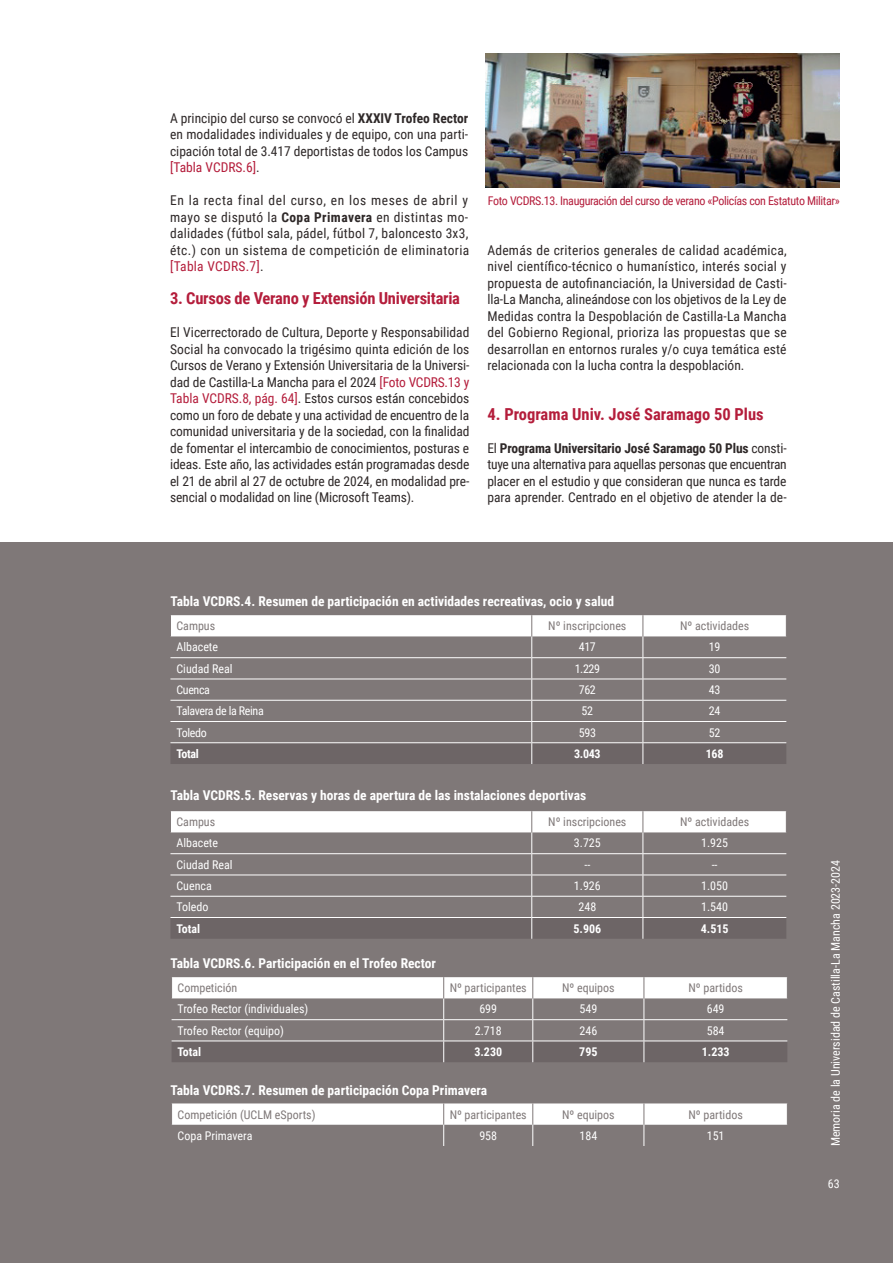
<style>
.page{position:relative;width:893px;height:1263px;background:#fff}
.page>*{position:absolute;margin:0;border:0;box-sizing:border-box;transform-origin:0 0}
.txt_corrido{font:700 16.5px "Roboto Condensed";letter-spacing:-.015em;color:#b41d3b}
.txt_corrido-2{font:13.5px/16.5px "Roboto Condensed";color:#2e2828;text-align:justify}
.txt_corrido-3{font:700 13.5px "Roboto Condensed";color:#fff}
.txt_corrido-4{font:12px "Roboto Condensed";color:#fff}
.txt_corrido-5{font:12px "Roboto Condensed";color:#7f7878}
.txt_corrido-6{font:12px "Roboto Condensed";letter-spacing:-.03em;color:#b41d3b}
.txt_corrido-7{font:700 12px "Roboto Condensed";color:#fff}
.txt_corrido-8{font:12px "Roboto Condensed";letter-spacing:-.03em;color:#fff}
.s1{font-weight:700}
.s2{color:#b41d3b}
</style>
<div class="page">
<div style="left:0;top:543px;width:893px;height:720px;background:#7f7878"></div>
<svg style="left:170px;top:615px;width:617px;height:149px"></svg>
<svg style="left:170px;top:811px;width:617px;height:128px"></svg>
<svg style="left:171px;top:977px;width:617px;height:85px"></svg>
<hr style="left:172px;top:1019px;width:272px;height:1px;background:#fff">
<hr style="left:444px;top:1019px;width:89px;height:1px;background:#fff">
<hr style="left:533px;top:1019px;width:111px;height:1px;background:#fff">
<hr style="left:644px;top:1019px;width:143px;height:1px;background:#fff">
<hr style="left:172px;top:1040px;width:272px;height:1px;background:#fff">
<hr style="left:444px;top:1040px;width:89px;height:1px;background:#fff">
<hr style="left:533px;top:1040px;width:111px;height:1px;background:#fff">
<hr style="left:644px;top:1040px;width:143px;height:1px;background:#fff">
<svg style="left:171px;top:1103px;width:617px;height:43px"></svg>
<img style="left:485px;top:53px;width:355px;height:134px">
<p class="txt_corrido-2" style="left:170px;top:109px;width:300px">A principio del curso se convocó el <span class="s1">XXXIV Trofeo Rector </span>en modalidades individuales y de equipo, con una parti&shy;cipación total de 3.417 deportistas de todos los Campus <span class="s2">[Tabla VCDRS.6]</span>.</p>
<p class="txt_corrido-2" style="left:170px;top:192px;width:301px">En la recta final del curso, en los meses de abril y mayo se disputó la <span class="s1">Copa Primavera</span> en distintas mo&shy;dalidades (fútbol sala, pádel, fútbol 7, baloncesto 3x3, étc.) con un sistema de competición de eliminatoria <span class="s2">[Tabla VCDRS.7]</span>.</p>
<p class="txt_corrido" style="left:170px;top:287px;width:291px">3. Cursos de Verano y Extensión Universitaria</p>
<p class="txt_corrido-2" style="left:170px;top:324px;width:301px">El Vicerrectorado de Cultura, Deporte y Responsabilidad Social ha convocado la trigésimo quinta edición de los Cursos de Verano y Extensión Universitaria de la Universi&shy;dad de Castilla-La Mancha para el 2024 <span class="s2">[Foto VCDRS.13 y Tabla VCDRS.8, pág. 64]</span>. Estos cursos están concebidos como un foro de debate y una actividad de encuentro de la comunidad universitaria y de la sociedad, con la finalidad de fomentar el intercambio de conocimientos, posturas e ideas. Este año, las actividades están programadas desde el 21 de abril al 27 de octubre de 2024, en modalidad pre&shy;sencial o modalidad on line (Microsoft Teams).</p>
<p class="txt_corrido-6" style="left:488px;top:192px;width:353px">Foto VCDRS.13. Inauguración del curso de verano «Policías con Estatuto Militar»</p>
<p class="txt_corrido-2" style="left:487px;top:241px;width:301px">Además de criterios generales de calidad académica, nivel científico-técnico o humanístico, interés social y propuesta de autofinanciación, la Universidad de Casti&shy;lla-La Mancha, alineándose con los objetivos de la Ley de Medidas contra la Despoblación de Castilla-La Mancha del Gobierno Regional, prioriza las propuestas que se desarrollan en entornos rurales y/o cuya temática esté relacionada con la lucha contra la despoblación.</p>
<p class="txt_corrido" style="left:487px;top:402px;width:278px">4. Programa Univ. José Saramago 50 Plus</p>
<p class="txt_corrido-2" style="left:487px;top:439px;width:301px">El <span class="s1">Programa Universitario José Saramago 50 Plus</span> consti&shy;tuye una alternativa para aquellas personas que encuentran placer en el estudio y que consideran que nunca es tarde para aprender. Centrado en el objetivo de atender la de-</p>
<p class="txt_corrido-3" style="left:171px;top:592px;width:445px">Tabla VCDRS.4. Resumen de participación en actividades recreativas, ocio y salud</p>
<p class="txt_corrido-5" style="left:176px;top:618px;width:40px">Campus</p>
<p class="txt_corrido-5" style="left:548px;top:618px;width:80px">Nº inscripciones</p>
<p class="txt_corrido-5" style="left:680px;top:618px;width:71px">Nº actividades</p>
<p class="txt_corrido-4" style="left:176px;top:639px;width:43px">Albacete</p>
<p class="txt_corrido-4" style="left:579px;top:639px;width:19px">417</p>
<p class="txt_corrido-4" style="left:709px;top:639px;width:13px">19</p>
<p class="txt_corrido-4" style="left:176px;top:660px;width:58px">Ciudad Real</p>
<p class="txt_corrido-4" style="left:575px;top:660px;width:27px">1.229</p>
<p class="txt_corrido-4" style="left:709px;top:660px;width:13px">30</p>
<p class="txt_corrido-4" style="left:176px;top:681px;width:35px">Cuenca</p>
<p class="txt_corrido-4" style="left:579px;top:681px;width:19px">762</p>
<p class="txt_corrido-4" style="left:709px;top:681px;width:13px">43</p>
<p class="txt_corrido-8" style="left:176px;top:702px;width:89px">Talavera de la Reina</p>
<p class="txt_corrido-4" style="left:582px;top:702px;width:13px">52</p>
<p class="txt_corrido-4" style="left:709px;top:702px;width:13px">24</p>
<p class="txt_corrido-4" style="left:176px;top:724px;width:32px">Toledo</p>
<p class="txt_corrido-4" style="left:579px;top:724px;width:19px">593</p>
<p class="txt_corrido-4" style="left:709px;top:724px;width:13px">52</p>
<p class="txt_corrido-7" style="left:176px;top:745px;width:24px">Total</p>
<p class="txt_corrido-7" style="left:574px;top:745px;width:28px">3.043</p>
<p class="txt_corrido-7" style="left:706px;top:745px;width:19px">168</p>
<p class="txt_corrido-3" style="left:171px;top:785px;width:417px">Tabla VCDRS.5. Reservas y horas de apertura de las instalaciones deportivas</p>
<p class="txt_corrido-5" style="left:176px;top:814px;width:40px">Campus</p>
<p class="txt_corrido-5" style="left:548px;top:814px;width:80px">Nº inscripciones</p>
<p class="txt_corrido-5" style="left:680px;top:814px;width:71px">Nº actividades</p>
<p class="txt_corrido-4" style="left:176px;top:835px;width:43px">Albacete</p>
<p class="txt_corrido-4" style="left:574px;top:835px;width:28px">3.725</p>
<p class="txt_corrido-4" style="left:701px;top:835px;width:28px">1.925</p>
<p class="txt_corrido-4" style="left:176px;top:856px;width:58px">Ciudad Real</p>
<p class="txt_corrido-4" style="left:584px;top:856px;width:7px">--</p>
<p class="txt_corrido-4" style="left:712px;top:856px;width:7px">--</p>
<p class="txt_corrido-4" style="left:176px;top:877px;width:37px">Cuenca</p>
<p class="txt_corrido-4" style="left:574px;top:877px;width:28px">1.926</p>
<p class="txt_corrido-4" style="left:701px;top:877px;width:28px">1.050</p>
<p class="txt_corrido-4" style="left:176px;top:898px;width:34px">Toledo</p>
<p class="txt_corrido-4" style="left:578px;top:898px;width:19px">248</p>
<p class="txt_corrido-4" style="left:701px;top:898px;width:28px">1.540</p>
<p class="txt_corrido-7" style="left:176px;top:920px;width:25px">Total</p>
<p class="txt_corrido-7" style="left:573px;top:920px;width:29px">5.906</p>
<p class="txt_corrido-7" style="left:701px;top:920px;width:29px">4.515</p>
<p class="txt_corrido-3" style="left:171px;top:954px;width:267px">Tabla VCDRS.6. Participación en el Trofeo Rector</p>
<p class="txt_corrido-5" style="left:178px;top:980px;width:61px">Competición</p>
<p class="txt_corrido-5" style="left:450px;top:980px;width:79px">Nº participantes</p>
<p class="txt_corrido-5" style="left:562px;top:980px;width:54px">Nº equipos</p>
<p class="txt_corrido-5" style="left:688px;top:980px;width:56px">Nº partidos</p>
<p class="txt_corrido-4" style="left:178px;top:1001px;width:132px">Trofeo Rector (individuales)</p>
<p class="txt_corrido-4" style="left:479px;top:1001px;width:19px">699</p>
<p class="txt_corrido-4" style="left:579px;top:1001px;width:19px">549</p>
<p class="txt_corrido-4" style="left:707px;top:1001px;width:19px">649</p>
<p class="txt_corrido-4" style="left:178px;top:1022px;width:108px">Trofeo Rector (equipo)</p>
<p class="txt_corrido-4" style="left:475px;top:1022px;width:28px">2.718</p>
<p class="txt_corrido-4" style="left:579px;top:1022px;width:19px">246</p>
<p class="txt_corrido-4" style="left:707px;top:1022px;width:19px">584</p>
<p class="txt_corrido-7" style="left:178px;top:1043px;width:25px">Total</p>
<p class="txt_corrido-7" style="left:474px;top:1043px;width:29px">3.230</p>
<p class="txt_corrido-7" style="left:579px;top:1043px;width:20px">795</p>
<p class="txt_corrido-7" style="left:702px;top:1043px;width:29px">1.233</p>
<p class="txt_corrido-3" style="left:171px;top:1080px;width:318px">Tabla VCDRS.7. Resumen de participación Copa Primavera</p>
<p class="txt_corrido-5" style="left:178px;top:1106px;width:139px">Competición (UCLM eSports)</p>
<p class="txt_corrido-5" style="left:450px;top:1106px;width:79px">Nº participantes</p>
<p class="txt_corrido-5" style="left:562px;top:1106px;width:54px">Nº equipos</p>
<p class="txt_corrido-5" style="left:688px;top:1106px;width:56px">Nº partidos</p>
<p class="txt_corrido-4" style="left:178px;top:1127px;width:76px">Copa Primavera</p>
<p class="txt_corrido-4" style="left:479px;top:1127px;width:19px">958</p>
<p class="txt_corrido-4" style="left:579px;top:1127px;width:19px">184</p>
<p class="txt_corrido-4" style="left:707px;top:1127px;width:19px">151</p>
<p class="txt_corrido-4" style="left:827px;top:1146px;width:288px;rotate:-90deg">Memoria de la Universidad de Castilla-La Mancha 2023-2024</p>
<p class="txt_corrido-4" style="left:828px;top:1175px;width:13px">63</p>
</div>
